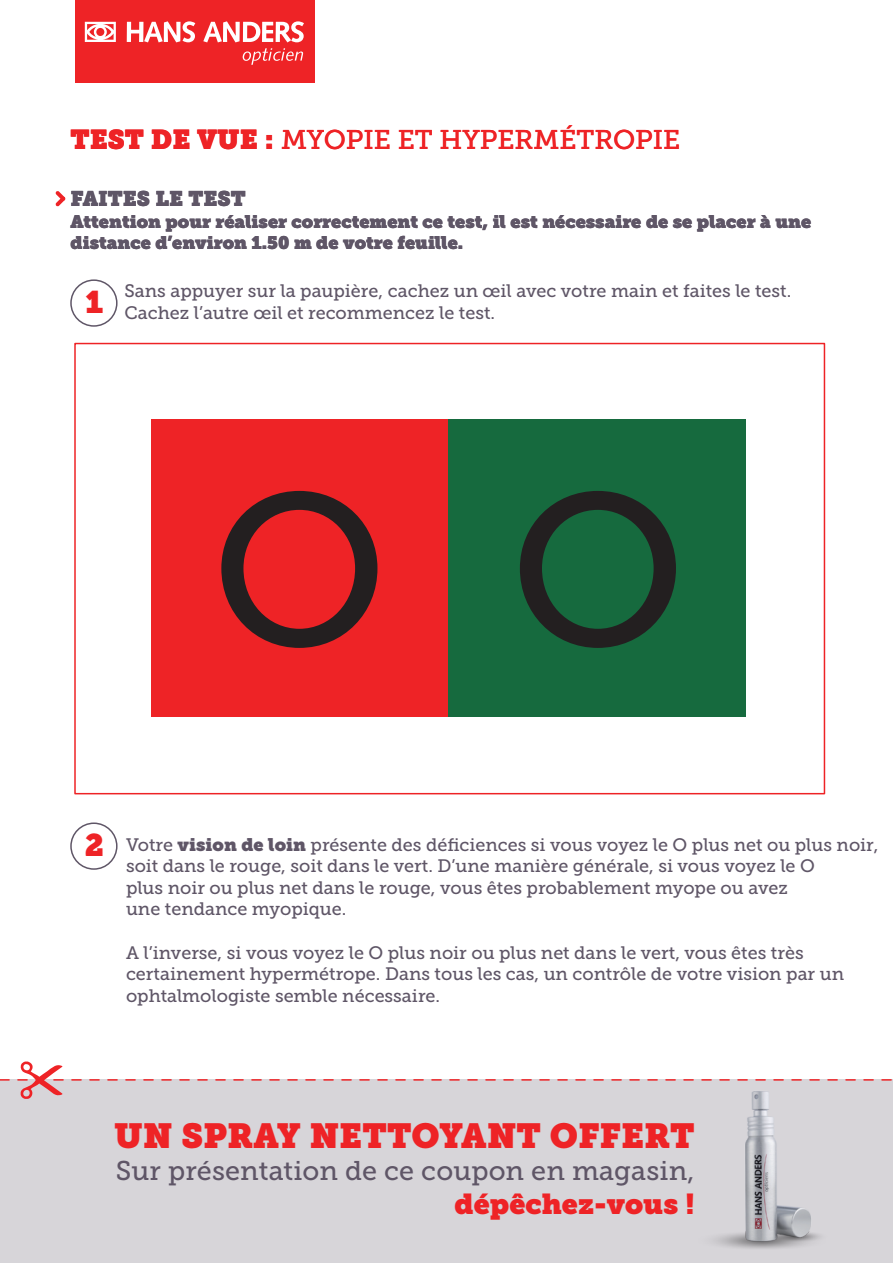
<style>
.page{position:relative;width:893px;height:1263px;background:#fff}
.page>*{position:absolute;margin:0;border:0;box-sizing:border-box;transform-origin:0 0}
.t1{font:215.1px "Museo Slab 500";color:#231f20}
.t2{font:34.5px "Museo Slab";color:#ee2326}
.t3{font:31.05px "Museo Slab";color:#ee2326}
.t4{font:28.5px "Museo Slab";color:#ee2326}
.t5{font:27px "Museo Slab 500";letter-spacing:.005em;color:#5f5667}
.t6{font:27px "Museo Slab 500";color:#ee2326}
.t7{font:21px "Museo Slab";color:#5f5667}
.t8{font:18px/21.6px "Museo Slab 500";color:#5f5667}
.t9{font:18px/21.6px "Museo Slab";color:#5f5667}
.s1{font-family:"Museo Slab"}
</style>
<div class="page">
<div style="left:75px;top:0;width:239px;height:83px;background:#ee2326"></div>
<svg style="left:243px;top:48px;width:60px;height:17px"></svg>
<svg style="left:85px;top:22px;width:31px;height:20px"></svg>
<svg style="left:127px;top:21px;width:68px;height:21px"></svg>
<svg style="left:203px;top:21px;width:101px;height:21px"></svg>
<svg style="left:55px;top:191px;width:10px;height:15px"></svg>
<div style="left:74px;top:343px;width:751px;height:451px;border:2px solid #ee2326"></div>
<div style="left:70px;top:279px;width:48px;height:48px;border:2px solid #5f5667;border-radius:50%"></div>
<div style="left:70px;top:822px;width:48px;height:48px;border:2px solid #5f5667;border-radius:50%"></div>
<div style="left:0;top:1080px;width:893px;height:183px;background:#d7d5d9"></div>
<svg style="left:0;top:1061px;width:892px;height:38px"></svg>
<img style="left:699px;top:1075px;width:135px;height:174px">
<div style="left:151px;top:419px;width:297px;height:298px;background:#ee2326"></div>
<div style="left:448px;top:419px;width:298px;height:298px;background:#166a3e"></div>
<h3 class="t6" style="left:70px;top:124px;width:611px"><span class="s1">TEST DE VUE :</span> MYOPIE ET HYPERMÉTROPIE</h3>
<p class="t7" style="left:70px;top:186px;width:177px">FAITES LE TEST</p>
<p class="t9" style="left:70px;top:211px;width:742px">Attention pour réaliser correctement ce test, il est nécessaire de se placer à une distance d’environ 1.50 m de votre feuille.</p>
<p class="t8" style="left:85px;top:280px;width:707px;text-indent:39px">Sans appuyer sur la paupière, cachez un œil avec votre main et faites le test.<br><sup>1</sup> Cachez l’autre œil et recommencez le test.</p>
<h1 class="t1" style="left:211px;top:451px;width:477px">O O</h1>
<h3 class="t3" style="left:85px;top:827px;width:21px">2</h3>
<p class="t8" style="left:126px;top:834px;width:754px">Votre <span class="s1">vision de loin</span> présente des déficiences si vous voyez le O plus net ou plus noir, soit dans le rouge, soit dans le vert. D’une manière générale, si vous voyez le O<br>plus noir ou plus net dans le rouge, vous êtes probablement myope ou avez<br>une tendance myopique.</p>
<p class="t8" style="left:126px;top:942px;width:720px">A l’inverse, si vous voyez le O plus noir ou plus net dans le vert, vous êtes très certainement hypermétrope. Dans tous les cas, un contrôle de votre vision par un ophtalmologiste semble nécessaire.</p>
<h2 class="t2" style="left:114px;top:1115px;width:582px">UN SPRAY NETTOYANT OFFERT</h2>
<h3 class="t5" style="left:116px;top:1156px;width:580px">Sur présentation de ce coupon en magasin,</h3>
<h3 class="t4" style="left:455px;top:1187px;width:241px">dépêchez-vous !</h3>
</div>
